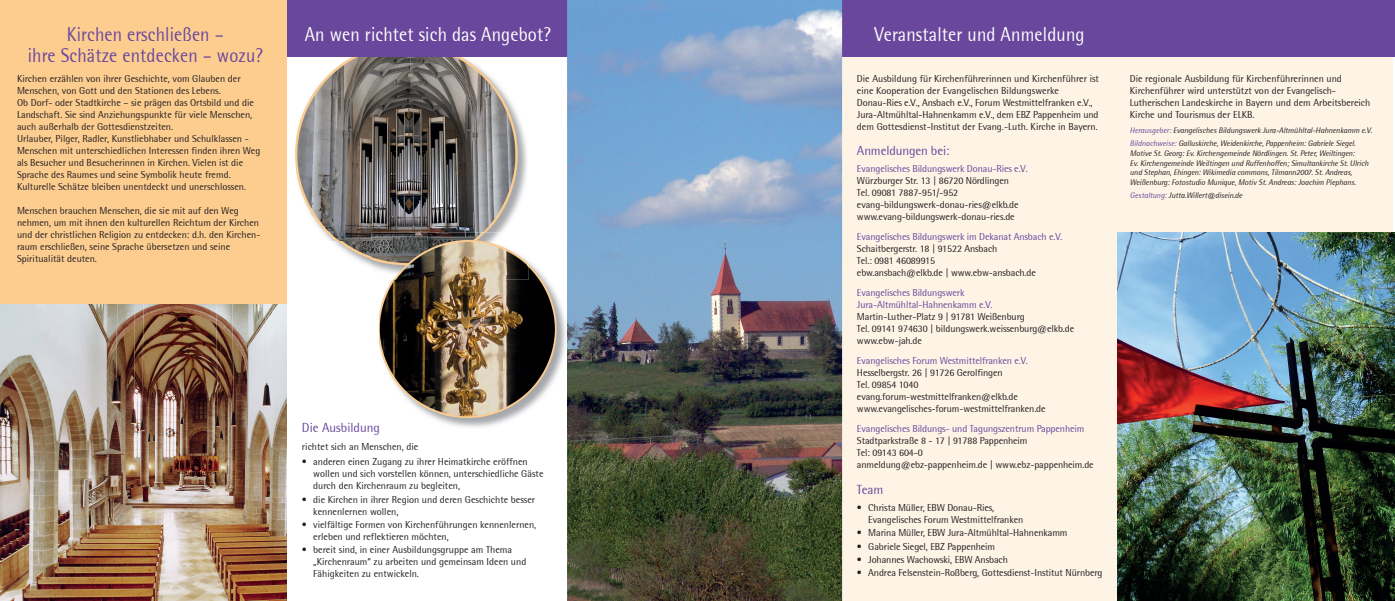
<style>
.page{position:relative;width:1395px;height:601px;background:#fff}
.page>*{position:absolute;margin:0;border:0;box-sizing:border-box;transform-origin:0 0}
.t1{font:19.8px "Rotis Semi Sans";letter-spacing:.01em;color:#fff;scale:.91 1}
.t2{font:19.8px/21.6px "Rotis Semi Sans";letter-spacing:.01em;color:#69479c;text-align:center;scale:.91 1}
.t3{font:13px "Rotis Semi Sans";letter-spacing:-.01em;color:#69479c}
.t4{font:10px/12px "Rotis Semi Sans";color:#231f20}
.t5{font:10px/12px "Rotis Semi Sans";letter-spacing:-.01em;color:#69479c}
.t6{font:italic 8px/9.6px "Rotis Semi Sans";letter-spacing:-.01em;color:#231f20}
.s1{color:#69479c}
</style>
<div class="page">
<img style="left:286px;top:68px;width:10px;height:207px">
<img style="left:296px;top:56px;width:231px;height:186px">
<img style="left:333px;top:242px;width:38px;height:24px">
<div style="left:842px;top:0;width:550px;height:601px;background:#fef4e6"></div>
<img style="left:1117px;top:232px;width:278px;height:369px">
<div style="left:0;top:0;width:1395px;height:56px;background:#69479c"></div>
<div style="left:0;top:0;width:286px;height:412px;background:#fdcd90"></div>
<img style="left:0;top:305px;width:286px;height:296px">
<img style="left:567px;top:0;width:275px;height:601px">
<img style="left:454px;top:241px;width:114px;height:188px">
<img style="left:379px;top:280px;width:123px;height:145px">
<img style="left:371px;top:232px;width:156px;height:39px">
<img style="left:502px;top:241px;width:62px;height:184px">
<img style="left:392px;top:241px;width:137px;height:39px">
<img style="left:379px;top:241px;width:148px;height:34px">
<h1 class="t2" style="left:28px;top:23px;width:260px">Kirchen erschließen –<br>ihre Schätze entdecken – wozu?</h1>
<h1 class="t1" style="left:874px;top:23px;width:232px">Veranstalter und Anmeldung</h1>
<h1 class="t1" style="left:305px;top:23px;width:272px">An wen richtet sich das Angebot?</h1>
<p class="t4" style="left:17px;top:72px;width:245px">Kirchen erzählen von ihrer Geschichte, vom Glauben der Menschen, von Gott und den Stationen des Lebens.<br>Ob Dorf- oder Stadtkirche – sie prägen das Ortsbild und die Landschaft. Sie sind Anziehungspunkte für viele Menschen, auch außerhalb der Gottesdienstzeiten.<br>Urlauber, Pilger, Radler, Kunstliebhaber und Schulklassen - Menschen mit unterschiedlichen Interessen finden ihren Weg als Besucher und Besucherinnen in Kirchen. Vielen ist die Sprache des Raumes und seine Symbolik heute fremd.<br>Kulturelle Schätze bleiben unentdeckt und unerschlossen.</p>
<p class="t4" style="left:17px;top:204px;width:245px">Menschen brauchen Menschen, die sie mit auf den Weg nehmen, um mit ihnen den kulturellen Reichtum der Kirchen und der christlichen Religion zu entdecken: d.h. den Kirchen&shy;raum erschließen, seine Sprache übersetzen und seine Spiritualität deuten.</p>
<h2 class="t3" style="left:302px;top:420px;width:80px">Die Ausbildung</h2>
<p class="t4" style="left:302px;top:441px;width:118px">richtet sich an Menschen, die</p>
<p class="t4" style="left:313px;top:456px;width:232px;text-indent:-11px">• anderen einen Zugang zu ihrer Heimatkirche eröffnen wollen und sich vorstellen können, unterschiedliche Gäste durch den Kirchenraum zu begleiten,</p>
<p class="t4" style="left:313px;top:493px;width:223px;text-indent:-11px">• die Kirchen in ihrer Region und deren Geschichte besser kennenlernen wollen,</p>
<p class="t4" style="left:313px;top:519px;width:224px;text-indent:-11px">• vielfältige Formen von Kirchenführungen kennenlernen, erleben und reflektieren möchten,</p>
<p class="t4" style="left:313px;top:544px;width:215px;text-indent:-11px">• bereit sind, in einer Ausbildungsgruppe am Thema „Kirchenraum“ zu arbeiten und gemeinsam Ideen und<br>Fähigkeiten zu entwickeln.</p>
<p class="t4" style="left:857px;top:72px;width:244px">Die Ausbildung für Kirchenführerinnen und Kirchenführer ist eine Kooperation der Evangelischen Bildungswerke Donau-Ries e.V., Ansbach e.V., Forum Westmittelfranken e.V., Jura-Altmühltal-Hahnenkamm e.V., dem EBZ Pappenheim und dem Gottesdienst-Institut der Evang.-Luth. Kirche in Bayern.</p>
<h2 class="t3" style="left:857px;top:143px;width:94px">Anmeldungen bei:</h2>
<p class="t5" style="left:857px;top:163px;width:172px">Evangelisches Bildungswerk Donau-Ries e.V.</p>
<p class="t4" style="left:857px;top:175px;width:163px">Würzburger Str. 13 | 86720 Nördlingen Tel. 09081 7887-951/-952 evang-bildungswerk-donau-ries@elkb.de www.evang-bildungswerk-donau-ries.de</p>
<p class="t5" style="left:857px;top:231px;width:207px">Evangelisches Bildungswerk im Dekanat Ansbach e.V.</p>
<p class="t4" style="left:857px;top:243px;width:180px">Schaitbergerstr. 18 | 91522 Ansbach<br>Tel.: 0981 46089915<br>ebw.ansbach@elkb.de | www.ebw-ansbach.de</p>
<p class="t5" style="left:857px;top:287px;width:137px">Evangelisches Bildungswerk<br>Jura-Altmühltal-Hahnenkamm e.V.</p>
<p class="t4" style="left:857px;top:311px;width:219px">Martin-Luther-Platz 9 | 91781 Weißenburg<br>Tel. 09141 974630 | bildungswerk.weissenburg@elkb.de www.ebw-jah.de</p>
<p class="t5" style="left:857px;top:355px;width:172px">Evangelisches Forum Westmittelfranken e.V.</p>
<p class="t4" style="left:857px;top:367px;width:190px">Hesselbergstr. 26 | 91726 Gerolfingen<br>Tel. 09854 1040 evang.forum-westmittelfranken@elkb.de www.evangelisches-forum-westmittelfranken.de</p>
<p class="t5" style="left:857px;top:423px;width:229px">Evangelisches Bildungs- und Tagungszentrum Pappenheim</p>
<p class="t4" style="left:857px;top:435px;width:238px">Stadtparkstraße 8 - 17 | 91788 Pappenheim<br>Tel: 09143 604-0<br>anmeldung@ebz-pappenheim.de | www.ebz-pappenheim.de</p>
<h2 class="t3" style="left:857px;top:482px;width:28px">Team</h2>
<p class="t4" style="left:868px;top:501px;width:156px;text-indent:-11px">• Christa Müller, EBW Donau-Ries,<br>Evangelisches Forum Westmittelfranken</p>
<p class="t4" style="left:857px;top:527px;width:212px">• Marina Müller, EBW Jura-Altmühltal-Hahnenkamm</p>
<p class="t4" style="left:857px;top:540px;width:140px">• Gabriele Siegel, EBZ Pappenheim</p>
<p class="t4" style="left:857px;top:554px;width:152px">• Johannes Wachowski, EBW Ansbach</p>
<p class="t4" style="left:857px;top:567px;width:247px">• Andrea Felsenstein-Roßberg, Gottesdienst-Institut Nürnberg</p>
<p class="t4" style="left:1130px;top:72px;width:242px">Die regionale Ausbildung für Kirchenführerinnen und Kirchenführer wird unterstützt von der Evangelisch-Lutherischen Landeskirche in Bayern und dem Arbeitsbereich Kirche und Tourismus der ELKB.</p>
<p class="t6" style="left:1130px;top:123px;width:244px;line-height:13.6px"><span class="s1">Herausgeber:</span> Evangelisches Bildungswerk Jura-Altmühltal-Hahnenkamm e.V.<br><span class="s1">Bildnachweise:</span> Galluskirche, Weidenkirche, Pappenheim: Gabriele Siegel.</p>
<p class="t6" style="left:1130px;top:148px;width:240px">Motive St. Georg: Ev. Kirchengemeinde Nördlingen. St. Peter, Weiltingen:<br>Ev. Kirchengemeinde Weiltingen und Ruffenhoffen; Simultankirche St. Ulrich und Stephan, Ehingen: Wikimedia commons, Tilmann2007. St. Andreas, Weißenburg: Fotostudio Munique, Motiv St. Andreas: Joachim Piephans.</p>
<p class="t6" style="left:1130px;top:191px;width:114px"><span class="s1">Gestaltung:</span> Jutta.Willert@disein.de</p>
</div>
